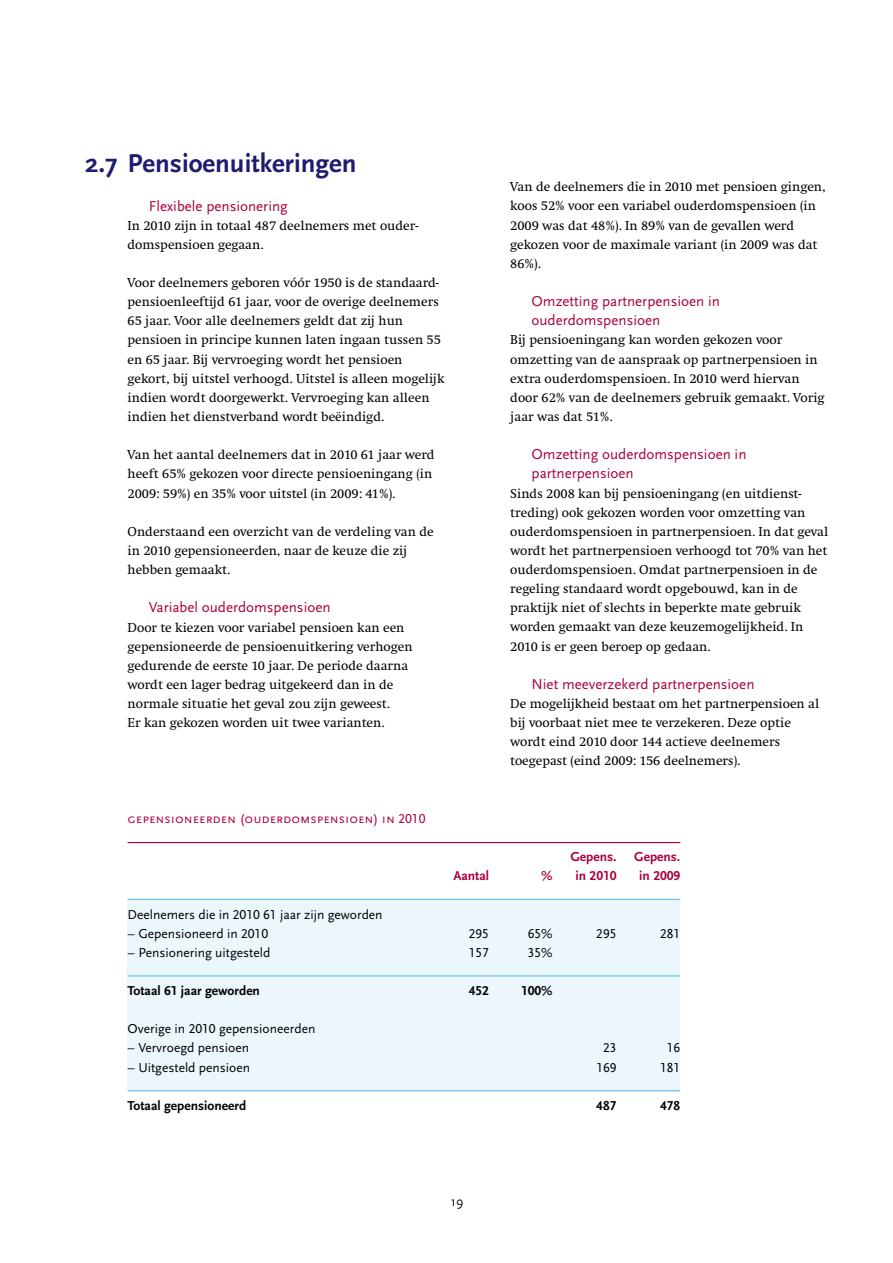
<style>
.page{position:relative;width:893px;height:1263px;background:#fff}
.page>*{position:absolute;margin:0;border:0;box-sizing:border-box;transform-origin:0 0}
.t1{font:700 27px "Scala Sans";color:#1e1c71}
.t2{font:15px/19.2px "Scala Sans";color:#a90041}
.t3{font:13.5px/19.2px "Swift";color:#000}
.t4{font:13.5px "Scala Sans";color:#000}
.t5{font:13.5px "Scala Sans Caps";color:#a90041}
.t6{font:700 13.5px "Scala Sans";color:#000}
.t7{font:13.5px "Scala Sans Caps";color:#000}
.t8{font:700 13.5px "Scala Sans";color:#a90041}
.t9{font:700 13.5px "Scala Sans Figures";color:#000}
.t10{font:700 13.5px "Scala Sans Figures";color:#a90041}
.s1{font-family:"Scala Sans"}
.s2{font-family:"Scala Sans Caps"}
.s3{font-family:"Scala Sans Figures"}
</style>
<div class="page">
<div style="left:128px;top:899px;width:552px;height:192px;background:#ebf7fd"></div>
<hr style="left:128px;top:842px;width:552px;height:1px;background:#a90041">
<hr style="left:128px;top:899px;width:552px;height:1px;background:#65b9e8">
<hr style="left:128px;top:975px;width:552px;height:1px;background:#65b9e8">
<hr style="left:128px;top:1090px;width:552px;height:1px;background:#65b9e8">
<h1 class="t1" style="left:85px;top:149px;width:273px">2.7 Pensioenuitkeringen</h1>
<p class="t2" style="left:149px;top:196px;width:141px">Flexibele pensionering</p>
<p class="t3" style="left:128px;top:216px;width:292px">In 2010 zijn in totaal 487 deelnemers met ouder&shy;domspensioen gegaan.</p>
<p class="t3" style="left:128px;top:273px;width:319px">Voor deelnemers geboren vóór 1950 is de standaard&shy;pensioenleeftijd 61 jaar, voor de overige deelnemers 65 jaar. Voor alle deelnemers geldt dat zij hun pensioen in principe kunnen laten ingaan tussen 55 en 65 jaar. Bij vervroeging wordt het pensioen gekort, bij uitstel verhoogd. Uitstel is alleen mogelijk indien wordt doorgewerkt. Vervroeging kan alleen indien het dienstverband wordt beëindigd.</p>
<p class="t3" style="left:128px;top:445px;width:309px">Van het aantal deelnemers dat in 2010 61 jaar werd heeft 65% gekozen voor directe pensioeningang (in<br>2009: 59%) en 35% voor uitstel (in 2009: 41%).</p>
<p class="t3" style="left:128px;top:522px;width:308px">Onderstaand een overzicht van de verdeling van de in 2010 gepensioneerden, naar de keuze die zij hebben gemaakt.</p>
<p class="t2" style="left:149px;top:598px;width:183px">Variabel ouderdomspensioen</p>
<p class="t3" style="left:128px;top:618px;width:287px">Door te kiezen voor variabel pensioen kan een gepensioneerde de pensioenuitkering verhogen gedurende de eerste 10 jaar. De periode daarna wordt een lager bedrag uitgekeerd dan in de normale situatie het geval zou zijn geweest.<br>Er kan gekozen worden uit twee varianten.</p>
<p class="t3" style="left:510px;top:178px;width:317px">Van de deelnemers die in 2010 met pensioen gingen, koos 52% voor een variabel ouderdomspensioen (in 2009 was dat 48%). In 89% van de gevallen werd gekozen voor de maximale variant (in 2009 was dat 86%).</p>
<p class="t2" style="left:531px;top:292px;width:190px">Omzetting partnerpensioen in ouderdomspensioen</p>
<p class="t3" style="left:510px;top:331px;width:316px">Bij pensioeningang kan worden gekozen voor omzetting van de aanspraak op partnerpensioen in extra ouderdomspensioen. In 2010 werd hiervan door 62% van de deelnemers gebruik gemaakt. Vorig jaar was dat 51%.</p>
<p class="t2" style="left:531px;top:445px;width:216px">Omzetting ouderdomspensioen in partnerpensioen</p>
<p class="t3" style="left:510px;top:484px;width:320px">Sinds 2008 kan bij pensioeningang (en uitdienst&shy;treding) ook gekozen worden voor omzetting van ouderdomspensioen in partnerpensioen. In dat geval wordt het partnerpensioen verhoogd tot 70% van het ouderdomspensioen. Omdat partnerpensioen in de regeling standaard wordt opgebouwd, kan in de praktijk niet of slechts in beperkte mate gebruik worden gemaakt van deze keuzemogelijkheid. In 2010 is er geen beroep op gedaan.</p>
<p class="t2" style="left:531px;top:675px;width:224px">Niet meeverzekerd partnerpensioen</p>
<p class="t3" style="left:510px;top:694px;width:310px">De mogelijkheid bestaat om het partnerpensioen al bij voorbaat niet mee te verzekeren. Deze optie wordt eind 2010 door 144 actieve deelnemers toegepast (eind 2009: 156 deelnemers).</p>
<p class="t5" style="left:128px;top:811px;width:299px">gepensioneerden (ouderdomspensioen) in 2010</p>
<p class="t8" style="left:570px;top:849px;width:48px">Gepens.</p>
<p class="t8" style="left:634px;top:849px;width:48px">Gepens.</p>
<p class="t8" style="left:453px;top:869px;width:37px">Aantal</p>
<p class="t8" style="left:541px;top:869px;width:13px">%</p>
<p class="t10" style="left:575px;top:870px;width:43px"><span class="s1">in</span> 2010</p>
<p class="t10" style="left:639px;top:870px;width:43px"><span class="s1">in</span> 2009</p>
<p class="t4" style="left:128px;top:907px;width:257px">Deelnemers die in <span class="s2">2010 61</span> jaar zijn geworden</p>
<p class="t4" style="left:128px;top:926px;width:142px">– Gepensioneerd in <span class="s2">2010</span></p>
<p class="t7" style="left:469px;top:926px;width:22px">295</p>
<p class="t7" style="left:528px;top:926px;width:26px">65<span class="s1">%</span></p>
<p class="t7" style="left:596px;top:926px;width:22px">295</p>
<p class="t7" style="left:660px;top:926px;width:22px">281</p>
<p class="t4" style="left:128px;top:945px;width:144px">– Pensionering uitgesteld</p>
<p class="t7" style="left:469px;top:945px;width:22px">157</p>
<p class="t7" style="left:528px;top:945px;width:26px">35<span class="s1">%</span></p>
<p class="t6" style="left:128px;top:983px;width:134px">Totaal <span class="s3">61</span> jaar geworden</p>
<p class="t9" style="left:469px;top:985px;width:22px">452</p>
<p class="t9" style="left:521px;top:985px;width:33px">100<span class="s1">%</span></p>
<p class="t4" style="left:128px;top:1021px;width:189px">Overige in <span class="s2">2010</span> gepensioneerden</p>
<p class="t4" style="left:128px;top:1041px;width:123px">– Vervroegd pensioen</p>
<p class="t7" style="left:603px;top:1041px;width:15px">23</p>
<p class="t7" style="left:667px;top:1041px;width:15px">16</p>
<p class="t4" style="left:128px;top:1060px;width:124px">– Uitgesteld pensioen</p>
<p class="t7" style="left:596px;top:1060px;width:22px">169</p>
<p class="t7" style="left:660px;top:1060px;width:22px">181</p>
<p class="t6" style="left:128px;top:1098px;width:120px">Totaal gepensioneerd</p>
<p class="t9" style="left:596px;top:1100px;width:22px">487</p>
<p class="t9" style="left:660px;top:1100px;width:22px">478</p>
<p class="t4" style="left:451px;top:1194px;width:14px">19</p>
</div>
